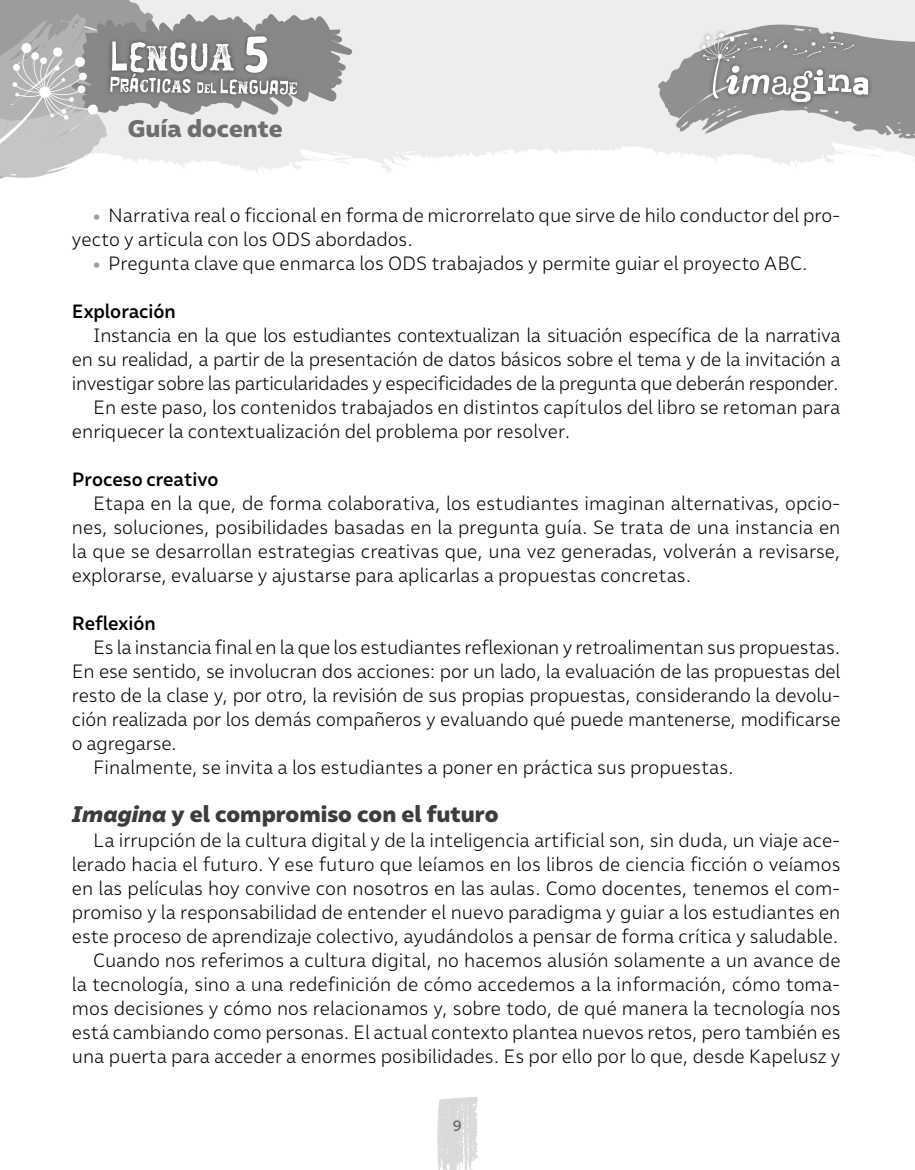
<style>
.page{position:relative;width:915px;height:1170px;background:#fff}
.page>*{position:absolute;margin:0;border:0;box-sizing:border-box;transform-origin:0 0}
.t1{font:700 58.05px "Duper";color:#fff}
.t2{font:800 24px "Malva";color:#6e6e6e;scale:1.04 1}
.Subtitulo_1_teoria{font:800 22.5px "Malva";color:#3c3c3a;scale:1.04 1}
.txt_desarrollo_con_s{font:300 19.2px/24px "Malva";color:#000;text-align:justify}
.txt_desarrollo_sin_s{font:500 19.2px "Malva";color:#000}
.t3{font:500 15px "Malva";color:#6e6e6e}
.s1{font-weight:900;font-size:15px;color:#9c9c9c}
.s2{font-style:italic}
</style>
<div class="page">
<svg style="left:437px;top:1097px;width:40px;height:72px;background:#dedede"></svg>
<svg style="left:352px;top:0;width:562px;height:173px;fill:#ededec"></svg>
<svg style="left:655px;top:22px;width:259px;height:120px;background:#b4b4b3"></svg>
<svg style="left:0;top:0;width:352px;height:179px;background:#c1c1c1"></svg>
<h1 class="t1" style="left:243px;top:21px;width:28px">5</h1>
<p class="t2" style="left:128px;top:113px;width:150px">Guía docente</p>
<p class="txt_desarrollo_con_s" style="left:72px;top:203px;width:769px;text-indent:21px"><span class="s1">•</span> Narrativa real o ficcional en forma de microrrelato que sirve de hilo conductor del pro&shy;yecto y articula con los ODS abordados.</p>
<p class="txt_desarrollo_con_s" style="left:93px;top:251px;width:715px"><span class="s1">•</span> Pregunta clave que enmarca los ODS trabajados y permite guiar el proyecto ABC.</p>
<p class="txt_desarrollo_sin_s" style="left:72px;top:300px;width:106px">Exploración</p>
<p class="txt_desarrollo_con_s" style="left:72px;top:323px;width:770px;text-indent:21px">Instancia en la que los estudiantes contextualizan la situación específica de la narrativa en su realidad, a partir de la presentación de datos básicos sobre el tema y de la invitación a investigar sobre las particularidades y especificidades de la pregunta que deberán responder.</p>
<p class="txt_desarrollo_con_s" style="left:72px;top:395px;width:769px;text-indent:21px">En este paso, los contenidos trabajados en distintos capítulos del libro se retoman para enriquecer la contextualización del problema por resolver.</p>
<p class="txt_desarrollo_sin_s" style="left:72px;top:468px;width:148px">Proceso creativo</p>
<p class="txt_desarrollo_con_s" style="left:72px;top:491px;width:769px;text-indent:21px">Etapa en la que, de forma colaborativa, los estudiantes imaginan alternativas, opcio&shy;nes, soluciones, posibilidades basadas en la pregunta guía. Se trata de una instancia en la que se desarrollan estrategias creativas que, una vez generadas, volverán a revisarse, explorarse, evaluarse y ajustarse para aplicarlas a propuestas concretas.</p>
<p class="txt_desarrollo_sin_s" style="left:72px;top:612px;width:85px">Reflexión</p>
<p class="txt_desarrollo_con_s" style="left:72px;top:635px;width:769px;text-indent:21px">Es la instancia final en la que los estudiantes reflexionan y retroalimentan sus propuestas.<br>En ese sentido, se involucran dos acciones: por un lado, la evaluación de las propuestas del resto de la clase y, por otro, la revisión de sus propias propuestas, considerando la devolu&shy;ción realizada por los demás compañeros y evaluando qué puede mantenerse, modificarse o agregarse.</p>
<p class="txt_desarrollo_con_s" style="left:93px;top:755px;width:641px">Finalmente, se invita a los estudiantes a poner en práctica sus propuestas.</p>
<p class="Subtitulo_1_teoria" style="left:72px;top:800px;width:411px"><span class="s2">Imagina</span> y el compromiso con el futuro</p>
<p class="txt_desarrollo_con_s" style="left:72px;top:827px;width:769px;text-indent:21px">La irrupción de la cultura digital y de la inteligencia artificial son, sin duda, un viaje ace&shy;lerado hacia el futuro. Y ese futuro que leíamos en los libros de ciencia ficción o veíamos en las películas hoy convive con nosotros en las aulas. Como docentes, tenemos el com&shy;promiso y la responsabilidad de entender el nuevo paradigma y guiar a los estudiantes en este proceso de aprendizaje colectivo, ayudándolos a pensar de forma crítica y saludable.</p>
<p class="txt_desarrollo_con_s" style="left:72px;top:947px;width:769px;text-indent:21px">Cuando nos referimos a cultura digital, no hacemos alusión solamente a un avance de la tecnología, sino a una redefinición de cómo accedemos a la información, cómo toma&shy;mos decisiones y cómo nos relacionamos y, sobre todo, de qué manera la tecnología nos está cambiando como personas. El actual contexto plantea nuevos retos, pero también es una puerta para acceder a enormes posibilidades. Es por ello por lo que, desde Kapelusz y</p>
<p class="t3" style="left:453px;top:1116px;width:11px">9</p>
</div>
